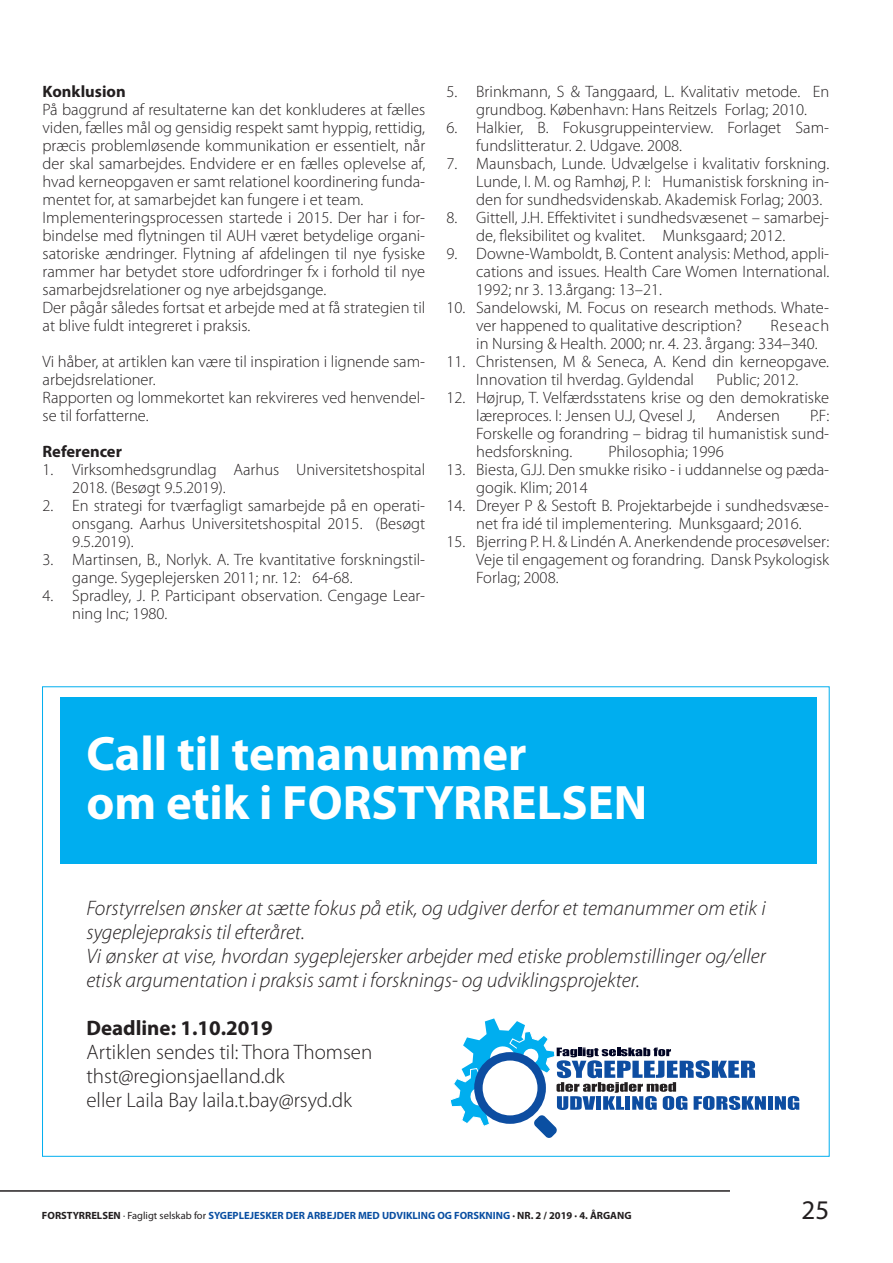
<style>
.page{position:relative;width:893px;height:1263px;background:#fff}
.page>*{position:absolute;margin:0;border:0;box-sizing:border-box;transform-origin:0 0}
.Mellemrubrik{font:700 48.6px "Myriad Pro";color:#fff}
.t1{font:27px "Myriad Pro";color:#231f20}
.Brødtekst{font:italic 300 21px/24px "Myriad Pro";color:#231f20}
.Brødtekst-2{font:300 21px "Myriad Pro";color:#231f20}
.Brødtekst-3{font:700 21px "Myriad Pro";color:#231f20}
.Brødtekst-4{font:300 16.5px/18px "Myriad Pro";color:#231f20}
.Brødtekst-5{font:700 16.5px "Myriad Pro";color:#231f20}
.Mellemrubrik-2{font:700 16.5px "Myriad Pro";color:#231f20}
.t2{font:700 10.5px "Myriad Pro";color:#0a4fa2}
.s1{color:#231f20}
.s2{font-weight:400;color:#231f20}
</style>
<div class="page">
<hr style="left:0;top:1191px;width:730px;height:1px;background:#231f20">
<div style="left:60px;top:697px;width:756px;height:167px;background:#00aeef"></div>
<div style="left:768px;top:1096px;width:5px;height:14px;background:#0d4da1"></div>
<svg style="left:775px;top:1096px;width:24px;height:14px"></svg>
<svg style="left:450px;top:1018px;width:316px;height:120px"></svg>
<svg style="left:478px;top:1056px;width:64px;height:63px"></svg>
<div style="left:474px;top:1052px;width:72px;height:72px;border:8px solid #0d4da1;border-radius:50%"></div>
<p class="Brødtekst-5" style="left:43px;top:81px;width:85px">Konklusion</p>
<p class="Brødtekst-4" style="left:43px;top:101px;width:384px;text-align:justify">På baggrund af resultaterne kan det konkluderes at fælles viden, fælles mål og gensidig respekt samt hyppig, rettidig, præcis problemløsende kommunikation er essentielt, når der skal samarbejdes. Endvidere er en fælles oplevelse af, hvad kerneopgaven er samt relationel koordinering funda&shy;mentet for, at samarbejdet kan fungere i et team.</p>
<p class="Brødtekst-4" style="left:43px;top:209px;width:384px;text-align:justify">Implementeringsprocessen startede i 2015. Der har i for&shy;bindelse med flytningen til AUH været betydelige organi&shy;satoriske ændringer. Flytning af afdelingen til nye fysiske rammer har betydet store udfordringer fx i forhold til nye samarbejdsrelationer og nye arbejdsgange.</p>
<p class="Brødtekst-4" style="left:43px;top:299px;width:384px">Der pågår således fortsat et arbejde med at få strategien til at blive fuldt integreret i praksis.</p>
<p class="Brødtekst-4" style="left:43px;top:353px;width:384px">Vi håber, at artiklen kan være til inspiration i lignende sam&shy;arbejdsrelationer.</p>
<p class="Brødtekst-4" style="left:43px;top:389px;width:384px">Rapporten og lommekortet kan rekvireres ved henvendel&shy;se til forfatterne.</p>
<p class="Mellemrubrik-2" style="left:43px;top:441px;width:81px">Referencer</p>
<p class="Brødtekst-4" style="left:72px;top:461px;width:354px;text-indent:-30px">1. Virksomhedsgrundlag Aarhus Universitetshospital<br>2018. (Besøgt 9.5.2019).</p>
<p class="Brødtekst-4" style="left:72px;top:497px;width:354px;text-align:justify;text-indent:-30px">2. En strategi for tværfagligt samarbejde på en operati&shy;onsgang. Aarhus Universitetshospital 2015. (Besøgt 9.5.2019).</p>
<p class="Brødtekst-4" style="left:72px;top:551px;width:354px;text-indent:-30px">3. Martinsen, B., Norlyk. A. Tre kvantitative forskningstil&shy;gange. Sygeplejersken 2011; nr. 12: 64-68.</p>
<p class="Brødtekst-4" style="left:72px;top:587px;width:354px;text-indent:-30px">4. Spradley, J. P. Participant observation. Cengage Lear&shy;ning Inc; 1980.</p>
<p class="Brødtekst-4" style="left:446px;top:83px;width:384px;text-align:center">5. Brinkmann, S &amp; Tanggaard, L. Kvalitativ metode. En grundbog. København: Hans Reitzels Forlag; 2010.</p>
<p class="Brødtekst-4" style="left:476px;top:119px;width:354px;text-indent:-30px">6. Halkier, B. Fokusgruppeinterview. Forlaget Sam&shy;fundslitteratur. 2. Udgave. 2008.</p>
<p class="Brødtekst-4" style="left:476px;top:155px;width:354px;text-align:justify;text-indent:-30px">7. Maunsbach, Lunde. Udvælgelse i kvalitativ forskning.<br>Lunde, I. M. og Ramhøj, P. I: Humanistisk forskning in&shy;den for sundhedsvidenskab. Akademisk Forlag; 2003.</p>
<p class="Brødtekst-4" style="left:476px;top:209px;width:354px;text-indent:-30px">8. Gittell, J.H. Effektivitet i sundhedsvæsenet – samarbej&shy;de, fleksibilitet og kvalitet. Munksgaard; 2012.</p>
<p class="Brødtekst-4" style="left:476px;top:245px;width:354px;text-align:justify;text-indent:-30px">9. Downe-Wamboldt, B. Content analysis: Method, appli&shy;cations and issues. Health Care Women International.<br>1992; nr 3. 13.årgang: 13–21.</p>
<p class="Brødtekst-4" style="left:476px;top:299px;width:354px;text-indent:-30px">10. Sandelowski, M. Focus on research methods. Whate&shy;ver happened to qualitative description?</p>
<p class="Brødtekst-4" style="left:476px;top:317px;width:354px;text-indent:294px">Reseach in Nursing &amp; Health. 2000; nr. 4. 23. årgang: 334–340.</p>
<p class="Brødtekst-4" style="left:476px;top:353px;width:354px;text-indent:-30px">11. Christensen, M &amp; Seneca, A. Kend din kerneopgave.<br>Innovation til hverdag. Gyldendal</p>
<p class="Brødtekst-4" style="left:716px;top:371px;width:83px">Public; 2012.</p>
<p class="Brødtekst-4" style="left:476px;top:389px;width:354px;text-indent:-30px">12. Højrup, T. Velfærdsstatens krise og den demokratiske læreproces. I: Jensen U.J, Qvesel J,</p>
<p class="Brødtekst-4" style="left:716px;top:407px;width:65px">Andersen</p>
<p class="Brødtekst-4" style="left:476px;top:407px;width:354px;text-align:justify;text-indent:334px">P.F:<br>Forskelle og forandring – bidrag til humanistisk sund&shy;hedsforskning.</p>
<p class="Brødtekst-4" style="left:608px;top:443px;width:117px">Philosophia; 1996</p>
<p class="Brødtekst-4" style="left:476px;top:461px;width:354px;text-indent:-30px">13. Biesta, GJJ. Den smukke risiko - i uddannelse og pæda&shy;gogik. Klim; 2014</p>
<p class="Brødtekst-4" style="left:446px;top:497px;width:384px;text-align:center">14. Dreyer P &amp; Sestoft B. Projektarbejde i sundhedsvæse&shy;net fra idé til implementering. Munksgaard; 2016.</p>
<p class="Brødtekst-4" style="left:476px;top:533px;width:354px;text-align:justify;text-indent:-30px">15. Bjerring P. H. &amp; Lindén A. Anerkendende procesøvelser:<br>Veje til engagement og forandring. Dansk Psykologisk Forlag; 2008.</p>
<p class="Mellemrubrik" style="left:86px;top:722px;width:442px">Call til temanummer</p>
<p class="Mellemrubrik" style="left:86px;top:771px;width:562px">om etik i FORSTYRRELSEN</p>
<p class="Brødtekst" style="left:86px;top:896px;width:681px">Forstyrrelsen ønsker at sætte fokus på etik, og udgiver derfor et temanummer om etik i sygeplejepraksis til efteråret.</p>
<p class="Brødtekst" style="left:86px;top:944px;width:681px">Vi ønsker at vise, hvordan sygeplejersker arbejder med etiske problemstillinger og/eller etisk argumentation i praksis samt i forsknings- og udviklingsprojekter.</p>
<p class="Brødtekst-3" style="left:86px;top:1014px;width:188px">Deadline: 1.10.2019</p>
<p class="Brødtekst-2" style="left:86px;top:1039px;width:287px">Artiklen sendes til: Thora Thomsen</p>
<p class="Brødtekst-2" style="left:86px;top:1063px;width:200px">thst@regionsjaelland.dk</p>
<p class="Brødtekst-2" style="left:86px;top:1087px;width:267px">eller Laila Bay laila.t.bay@rsyd.dk</p>
<p class="t2" style="left:42px;top:1208px;width:591px"><span class="s1">FORSTYRRELSEN</span> <span class="s2">· Fagligt selskab for</span> SYGEPLEJESKER DER ARBEJDER MED UDVIKLING OG FORSKNING <span class="s1">· NR. 2 / 2019 · 4. ÅRGANG</span></p>
<h2 class="t1" style="left:801px;top:1193px;width:29px">25</h2>
</div>
